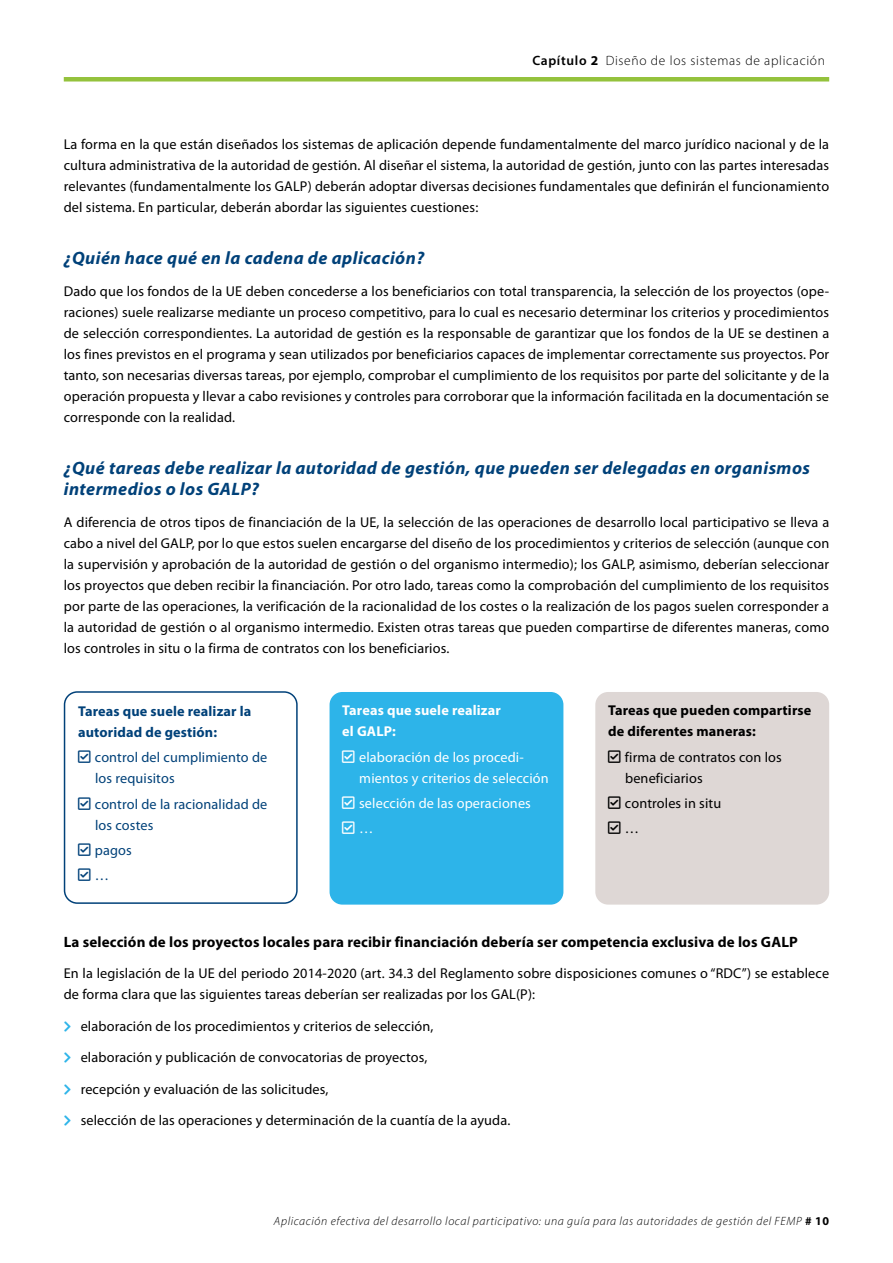
<style>
.page{position:relative;width:893px;height:1263px;background:#fff}
.page>*{position:absolute;margin:0;border:0;box-sizing:border-box;transform-origin:0 0}
.Question{font:italic 700 18px/21px "Myriad Pro";letter-spacing:.025em;color:#004179}
.Titre_4{font:700 15px "Myriad Pro";letter-spacing:.01em;color:#000}
._1-Myriad_Pro-body{font:14.25px/21px "Myriad Pro";letter-spacing:.01em;color:#000;text-align:justify}
.t1{font:14.25px/21px "Myriad Pro";letter-spacing:.01em;color:#fff}
.t2{font:14.25px/21px "Myriad Pro";letter-spacing:.01em;color:#004179}
._1-Myriad_Pro-body-2{font:700 14.25px/21px "Myriad Pro";letter-spacing:.01em;color:#000}
._1-Myriad_Pro-body-3{font:700 14.25px/21px "Myriad Pro";letter-spacing:.01em;color:#004179}
._1-Myriad_Pro-body-4{font:700 14.25px/21px "Myriad Pro";letter-spacing:.01em;color:#fff}
.t3{font:300 13.5px "Myriad Pro";letter-spacing:.05em;color:#000}
.t4{font:italic 300 12px "Myriad Pro";letter-spacing:.05em;color:#000}
.s1{font-weight:600}
.s2{font-weight:700}
.s3{font-weight:700;font-style:normal}
</style>
<div class="page">
<div style="left:64px;top:77px;width:765px;height:5px;background:#94c23c"></div>
<div style="left:64px;top:691px;width:234px;height:213px;border:2px solid #004179;border-radius:13px"></div>
<div style="left:330px;top:692px;width:233px;height:212px;background:#2db4e9;border-radius:13px"></div>
<div style="left:595px;top:692px;width:234px;height:212px;background:#ded7d5;border-radius:13px"></div>
<p class="t3" style="left:532px;top:52px;width:294px"><span class="s1">Capítulo</span> <span class="s2">2</span> Diseño de los sistemas de aplicación</p>
<p class="_1-Myriad_Pro-body" style="left:64px;top:133px;width:767px">La forma en la que están diseñados los sistemas de aplicación depende fundamentalmente del marco jurídico nacional y de la cultura administrativa de la autoridad de gestión. Al diseñar el sistema, la autoridad de gestión, junto con las partes interesadas relevantes (fundamentalmente los GALP) deberán adoptar diversas decisiones fundamentales que definirán el funcionamiento del sistema. En particular, deberán abordar las siguientes cuestiones:</p>
<p class="Question" style="left:64px;top:247px;width:362px">¿Quién hace qué en la cadena de aplicación?</p>
<p class="_1-Myriad_Pro-body" style="left:64px;top:280px;width:767px">Dado que los fondos de la UE deben concederse a los beneficiarios con total transparencia, la selección de los proyectos (ope&shy;raciones) suele realizarse mediante un proceso competitivo, para lo cual es necesario determinar los criterios y procedimientos de selección correspondientes. La autoridad de gestión es la responsable de garantizar que los fondos de la UE se destinen a los fines previstos en el programa y sean utilizados por beneficiarios capaces de implementar correctamente sus proyectos. Por tanto, son necesarias diversas tareas, por ejemplo, comprobar el cumplimiento de los requisitos por parte del solicitante y de la operación propuesta y llevar a cabo revisiones y controles para corroborar que la información facilitada en la documentación se corresponde con la realidad.</p>
<p class="Question" style="left:64px;top:457px;width:748px">¿Qué tareas debe realizar la autoridad de gestión, que pueden ser delegadas en organismos intermedios o los GALP?</p>
<p class="_1-Myriad_Pro-body" style="left:64px;top:511px;width:767px">A diferencia de otros tipos de financiación de la UE, la selección de las operaciones de desarrollo local participativo se lleva a cabo a nivel del GALP, por lo que estos suelen encargarse del diseño de los procedimientos y criterios de selección (aunque con la supervisión y aprobación de la autoridad de gestión o del organismo intermedio); los GALP, asimismo, deberían seleccionar los proyectos que deben recibir la financiación. Por otro lado, tareas como la comprobación del cumplimiento de los requisitos por parte de las operaciones, la verificación de la racionalidad de los costes o la realización de los pagos suelen corresponder a la autoridad de gestión o al organismo intermedio. Existen otras tareas que pueden compartirse de diferentes maneras, como los controles in situ o la firma de contratos con los beneficiarios.</p>
<p class="_1-Myriad_Pro-body-3" style="left:78px;top:700px;width:175px">Tareas que suele realizar la autoridad de gestión:</p>
<p class="t2" style="left:95px;top:747px;width:174px">control del cumplimiento de los requisitos</p>
<p class="t2" style="left:95px;top:793px;width:174px">control de la racionalidad de los costes</p>
<p class="t2" style="left:95px;top:839px;width:38px">pagos</p>
<p class="t2" style="left:95px;top:865px;width:16px">…</p>
<p class="_1-Myriad_Pro-body-4" style="left:342px;top:700px;width:160px">Tareas que suele realizar el GALP:</p>
<p class="t1" style="left:359px;top:746px;width:191px">elaboración de los procedi&shy;mientos y criterios de selección</p>
<p class="t1" style="left:359px;top:792px;width:173px">selección de las operaciones</p>
<p class="t1" style="left:359px;top:818px;width:16px">…</p>
<p class="_1-Myriad_Pro-body-2" style="left:608px;top:700px;width:205px">Tareas que pueden compartirse de diferentes maneras:</p>
<p class="_1-Myriad_Pro-body" style="left:625px;top:746px;width:158px">firma de contratos con los beneficiarios</p>
<p class="_1-Myriad_Pro-body" style="left:625px;top:792px;width:98px">controles in situ</p>
<p class="_1-Myriad_Pro-body" style="left:625px;top:818px;width:16px">…</p>
<p class="Titre_4" style="left:64px;top:932px;width:736px">La selección de los proyectos locales para recibir financiación debería ser competencia exclusiva de los GALP</p>
<p class="_1-Myriad_Pro-body" style="left:64px;top:962px;width:767px">En la legislación de la UE del periodo 2014-2020 (art. 34.3 del Reglamento sobre disposiciones comunes o “RDC”) se establece de forma clara que las siguientes tareas deberían ser realizadas por los GAL(P):</p>
<p class="_1-Myriad_Pro-body" style="left:81px;top:1015px;width:354px">elaboración de los procedimientos y criterios de selección,</p>
<p class="_1-Myriad_Pro-body" style="left:81px;top:1046px;width:348px">elaboración y publicación de convocatorias de proyectos,</p>
<p class="_1-Myriad_Pro-body" style="left:81px;top:1078px;width:249px">recepción y evaluación de las solicitudes,</p>
<p class="_1-Myriad_Pro-body" style="left:81px;top:1109px;width:431px">selección de las operaciones y determinación de la cuantía de la ayuda.</p>
<p class="t4" style="left:274px;top:1214px;width:557px">Aplicación efectiva del desarrollo local participativo: una guía para las autoridades de gestión del FEMP <span class="s3"># 10</span></p>
</div>
